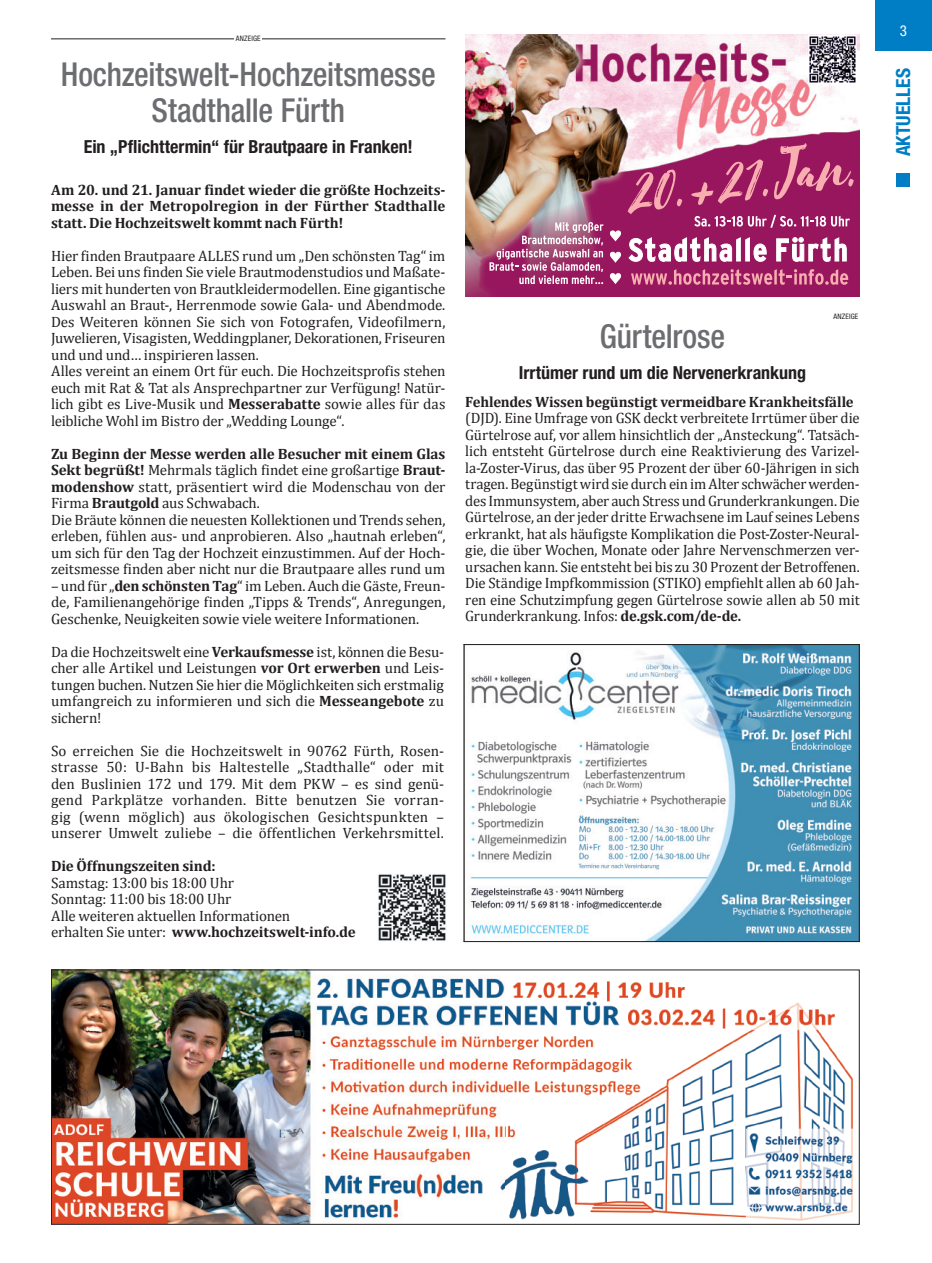
<style>
.page{position:relative;width:932px;height:1263px;background:#fff}
.page>*{position:absolute;margin:0;border:0;box-sizing:border-box;transform-origin:0 0}
.HEADLINE{font:500 condensed 33px/36px "Helvetica Neue LT Std";letter-spacing:-.005em;color:#6c6d70;text-align:center;scale:.96 1}
.t1{font:700 condensed 19.5px "Helvetica Neue LT Std";color:#007ec5}
.SUBHEAD{font:700 condensed 18px "Helvetica Neue LT Std";color:#231f20}
.FLIESSTEXT{font:15px/16.5px "Cambria";letter-spacing:-.01em;color:#231f20;text-align:justify}
.FLIESSTEXT-2{font:700 15px/16.5px "Cambria";letter-spacing:-.005em;color:#231f20;text-align:justify}
.t2{font:condensed 15px "Helvetica Neue LT Std";color:#fff}
.t3{font:condensed 7.5px "Helvetica Neue LT Std";letter-spacing:.02em;color:#231f20}
.s1{font-weight:700}
.s2{font-weight:400}
</style>
<div class="page">
<div style="left:874px;top:0;width:57px;height:51px;background:#007ec5"></div>
<div style="left:896px;top:173px;width:13px;height:14px;background:#007ec5"></div>
<img style="left:859px;top:1020px;width:1px;height:204px">
<img style="left:53px;top:971px;width:800px;height:252px">
<div style="left:51px;top:969px;width:808px;height:256px;border:1px solid #231f20"></div>
<img style="left:470px;top:646px;width:387px;height:294px">
<div style="left:463px;top:644px;width:396px;height:298px;border:1px solid #231f20"></div>
<img style="left:465px;top:34px;width:394px;height:263px">
<svg style="left:631px;top:269px;width:216px;height:16px;background:#bb4e7c"></svg>
<svg style="left:628px;top:237px;width:138px;height:25px"></svg>
<svg style="left:776px;top:237px;width:70px;height:25px"></svg>
<svg style="left:694px;top:215px;width:155px;height:13px;background:#b5588b"></svg>
<svg style="left:610px;top:231px;width:10px;height:10px"></svg>
<svg style="left:610px;top:252px;width:10px;height:10px"></svg>
<svg style="left:610px;top:273px;width:10px;height:11px"></svg>
<svg style="left:627px;top:169px;width:55px;height:45px;background:#b34276"></svg>
<svg style="left:691px;top:159px;width:76px;height:46px;background:#ae3870"></svg>
<svg style="left:773px;top:143px;width:80px;height:57px;background:#af3a71"></svg>
<img style="left:808px;top:36px;width:47px;height:47px">
<svg style="left:489px;top:222px;width:114px;height:62px;background:#b66a8d"></svg>
<img style="left:378px;top:874px;width:68px;height:67px">
<hr style="left:51px;top:38px;width:394px;height:1px;background:#231f20">
<div style="left:234px;top:34px;width:28px;height:9px;background:#fff"></div>
<p class="t3" style="left:236px;top:34px;width:26px">ANZEIGE</p>
<p class="HEADLINE" style="left:61px;top:56px;width:392px">Hochzeitswelt-Hochzeitsmesse<br>Stadthalle Fürth</p>
<p class="SUBHEAD" style="left:84px;top:136px;width:330px">Ein „Pflichttermin“ für Brautpaare in Franken!</p>
<p class="FLIESSTEXT-2" style="left:51px;top:181px;width:396px">Am 20. und 21. Januar findet wieder die größte Hochzeits&shy;messe in der Metropolregion in der Fürther Stadthalle statt. Die Hochzeitswelt kommt nach Fürth!</p>
<p class="FLIESSTEXT" style="left:51px;top:247px;width:396px">Hier finden Brautpaare ALLES rund um „Den schönsten Tag“ im Leben. Bei uns finden Sie viele Brautmodenstudios und Maßate&shy;liers mit hunderten von Brautkleidermodellen. Eine gigantische Auswahl an Braut-, Herrenmode sowie Gala- und Abendmode.<br>Des Weiteren können Sie sich von Fotografen, Videofilmern, Juwelieren, Visagisten, Weddingplaner, Dekorationen, Friseuren und und und… inspirieren lassen.</p>
<p class="FLIESSTEXT" style="left:51px;top:363px;width:396px">Alles vereint an einem Ort für euch. Die Hochzeitsprofis stehen euch mit Rat &amp; Tat als Ansprechpartner zur Verfügung! Natür&shy;lich gibt es Live-Musik und <span class="s1">Messerabatte</span> sowie alles für das leibliche Wohl im Bistro der „Wedding Lounge“.</p>
<p class="FLIESSTEXT" style="left:51px;top:445px;width:396px"><span class="s1">Zu Beginn der Messe werden alle Besucher mit einem Glas Sekt begrüßt!</span> Mehrmals täglich findet eine großartige <span class="s1">Braut&shy;modenshow</span> statt, präsentiert wird die Modenschau von der Firma <span class="s1">Brautgold</span> aus Schwabach.</p>
<p class="FLIESSTEXT" style="left:51px;top:511px;width:396px">Die Bräute können die neuesten Kollektionen und Trends sehen, erleben, fühlen aus- und anprobieren. Also „hautnah erleben“, um sich für den Tag der Hochzeit einzustimmen. Auf der Hoch&shy;zeitsmesse finden aber nicht nur die Brautpaare alles rund um</p>
<p class="FLIESSTEXT" style="left:51px;top:577px;width:396px">– und für „<span class="s1">den schönsten Tag</span>“ im Leben. Auch die Gäste, Freun&shy;de, Familienangehörige finden „Tipps &amp; Trends“, Anregungen, Geschenke, Neuigkeiten sowie viele weitere Informationen.</p>
<p class="FLIESSTEXT" style="left:51px;top:643px;width:394px">Da die Hochzeitswelt eine <span class="s1">Verkaufsmesse</span> ist, können die Besu&shy;cher alle Artikel und Leistungen <span class="s1">vor Ort erwerben</span> und Leis&shy;tungen buchen. Nutzen Sie hier die Möglichkeiten sich erstmalig umfangreich zu informieren und sich die <span class="s1">Messeangebote</span> zu sichern!</p>
<p class="FLIESSTEXT" style="left:51px;top:742px;width:394px">So erreichen Sie die Hochzeitswelt in 90762 Fürth, Rosen&shy;strasse 50: U-Bahn bis Haltestelle „Stadthalle“ oder mit den Buslinien 172 und 179. Mit dem PKW – es sind genü&shy;gend Parkplätze vorhanden. Bitte benutzen Sie vorran&shy;gig (wenn möglich) aus ökologischen Gesichtspunkten – unserer Umwelt zuliebe – die öffentlichen Verkehrsmittel.</p>
<p class="FLIESSTEXT-2" style="left:51px;top:857px;width:166px">Die Öffnungszeiten sind:</p>
<p class="FLIESSTEXT" style="left:51px;top:874px;width:184px">Samstag: 13:00 bis 18:00 Uhr</p>
<p class="FLIESSTEXT" style="left:51px;top:891px;width:182px">Sonntag: 11:00 bis 18:00 Uhr</p>
<p class="FLIESSTEXT" style="left:51px;top:907px;width:240px">Alle weiteren aktuellen Informationen</p>
<p class="FLIESSTEXT-2" style="left:51px;top:923px;width:306px"><span class="s2">erhalten Sie unter:</span> www.hochzeitswelt-info.de</p>
<p class="t3" style="left:833px;top:312px;width:26px">ANZEIGE</p>
<p class="HEADLINE" style="left:599px;top:318px;width:132px">Gürtelrose</p>
<p class="SUBHEAD" style="left:518px;top:361px;width:288px">Irrtümer rund um die Nervenerkrankung</p>
<p class="FLIESSTEXT-2" style="left:465px;top:393px;width:390px">Fehlendes Wissen begünstigt vermeidbare Krankheitsfälle</p>
<p class="FLIESSTEXT" style="left:465px;top:410px;width:396px">(DJD). Eine Umfrage von GSK deckt verbreitete Irrtümer über die Gürtelrose auf, vor allem hinsichtlich der „Ansteckung“. Tatsäch&shy;lich entsteht Gürtelrose durch eine Reaktivierung des Varizel&shy;la-Zoster-Virus, das über 95 Prozent der über 60-Jährigen in sich tragen. Begünstigt wird sie durch ein im Alter schwächer werden&shy;des Immunsystem, aber auch Stress und Grunderkrankungen. Die Gürtelrose, an der jeder dritte Erwachsene im Lauf seines Lebens erkrankt, hat als häufigste Komplikation die Post-Zoster-Neural&shy;gie, die über Wochen, Monate oder Jahre Nervenschmerzen ver&shy;ursachen kann. Sie entsteht bei bis zu 30 Prozent der Betroffenen.<br>Die Ständige Impfkommission (STIKO) empfiehlt allen ab 60 Jah&shy;ren eine Schutzimpfung gegen Gürtelrose sowie allen ab 50 mit Grunderkrankung. Infos: <span class="s1">de.gsk.com/de-de.</span></p>
<p class="t2" style="left:899px;top:22px;width:9px">3</p>
<h2 class="t1" style="left:891px;top:156px;width:90px;rotate:-90deg">AKTUELLES</h2>
</div>
